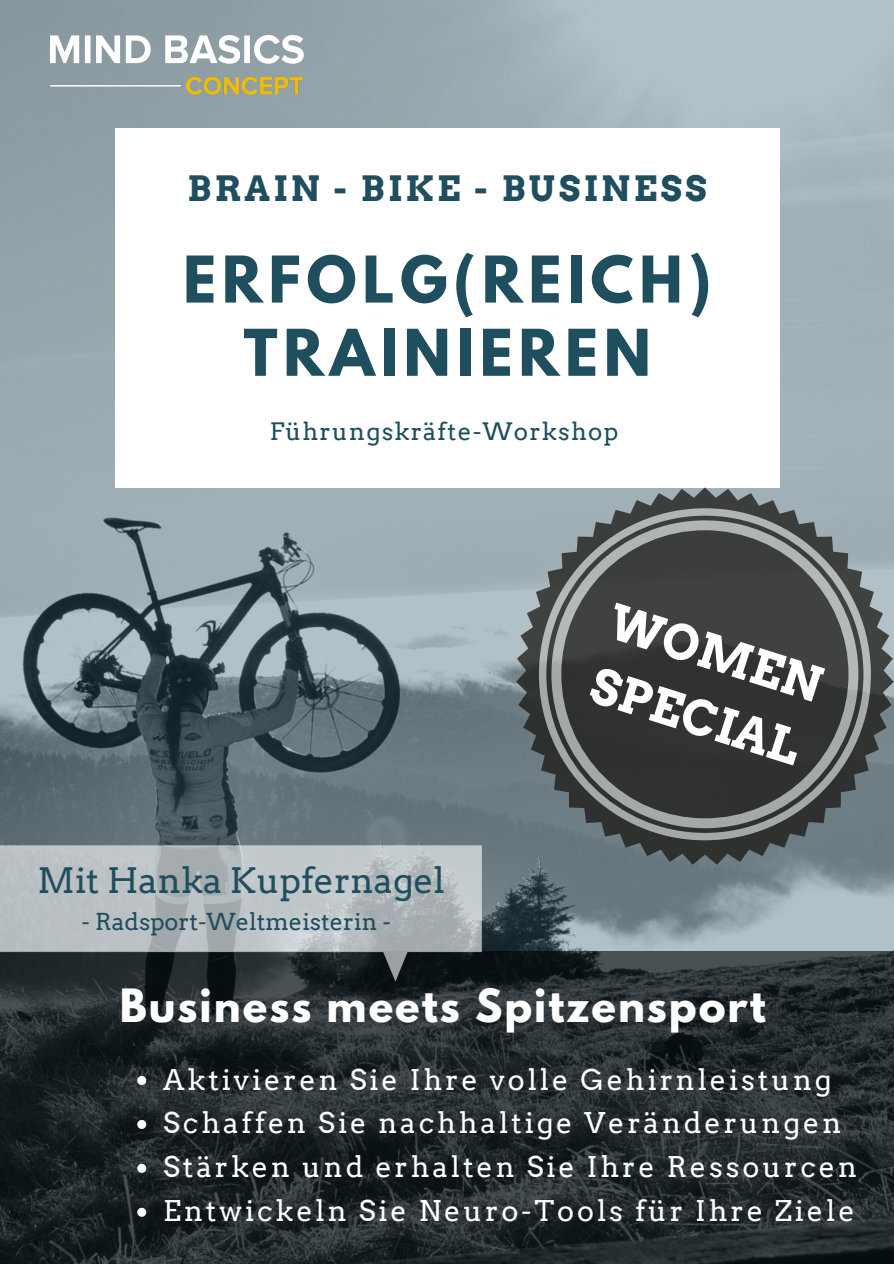
<style>
.page{position:relative;width:894px;height:1264px;background:#fff}
.page>*{position:absolute;margin:0;border:0;box-sizing:border-box;transform-origin:0 0}
.t1{font:700 57px/73.2px "League Spartan";letter-spacing:.1em;color:#1f4e5f;text-align:center}
.t2{font:700 48px "Arvo";color:#fff}
.t3{font:700 40.65px "League Spartan";letter-spacing:.05em;color:#fff}
.t4{font:700 34.95px "Arvo";letter-spacing:.1em;color:#1f4e5f}
.t5{font:34.95px "Arvo";color:#1f4e5f}
.t6{font:28.5px "Arvo";letter-spacing:.1em;color:#fff}
.t7{font:24px "Arvo";letter-spacing:.05em;color:#1f4e5f}
.t8{font:23.4px "Arvo";color:#1f4e5f}
</style>
<div class="page">
<img style="left:0;top:0;width:893px;height:951px">
<img style="left:51px;top:36px;width:252px;height:58px">
<div style="left:115px;top:128px;width:664px;height:359px;background:#fff"></div>
<svg style="left:0;top:951px;width:893px;height:312px;background:#242b2d"></svg>
<svg style="left:516px;top:487px;width:377px;height:377px;background:#758185"></svg>
<svg style="left:538px;top:508px;width:332px;height:332px;background:#505453"></svg>
<svg style="left:0;top:845px;width:481px;height:136px;background:#979da0"></svg>
<svg style="left:137px;top:1075px;width:9px;height:9px"></svg>
<svg style="left:137px;top:1119px;width:9px;height:9px"></svg>
<svg style="left:137px;top:1163px;width:9px;height:9px"></svg>
<svg style="left:137px;top:1207px;width:9px;height:9px"></svg>
<p class="t4" style="left:187px;top:167px;width:520px">BRAIN - BIKE - BUSINESS</p>
<p class="t1" style="left:183px;top:250px;width:529px">ERFOLG(REICH)<br>TRAINIEREN</p>
<p class="t7" style="left:269px;top:417px;width:350px">Führungskräfte-Workshop</p>
<p class="t5" style="left:38px;top:859px;width:409px">Mit Hanka Kupfernagel</p>
<p class="t8" style="left:82px;top:907px;width:310px">- Radsport-Weltmeisterin -</p>
<p class="t2" style="left:619px;top:592px;width:222px;rotate:18deg">WOMEN</p>
<p class="t2" style="left:601px;top:655px;width:218px;rotate:18deg">SPECIAL</p>
<p class="t3" style="left:120px;top:985px;width:647px">Business meets Spitzensport</p>
<p class="t6" style="left:163px;top:1062px;width:669px">Aktivieren Sie Ihre volle Gehirnleistung</p>
<p class="t6" style="left:163px;top:1106px;width:679px">Schaffen Sie nachhaltige Veränderungen</p>
<p class="t6" style="left:163px;top:1149px;width:695px">Stärken und erhalten Sie Ihre Ressourcen</p>
<p class="t6" style="left:163px;top:1193px;width:692px">Entwickeln Sie Neuro-Tools für Ihre Ziele</p>
</div>
